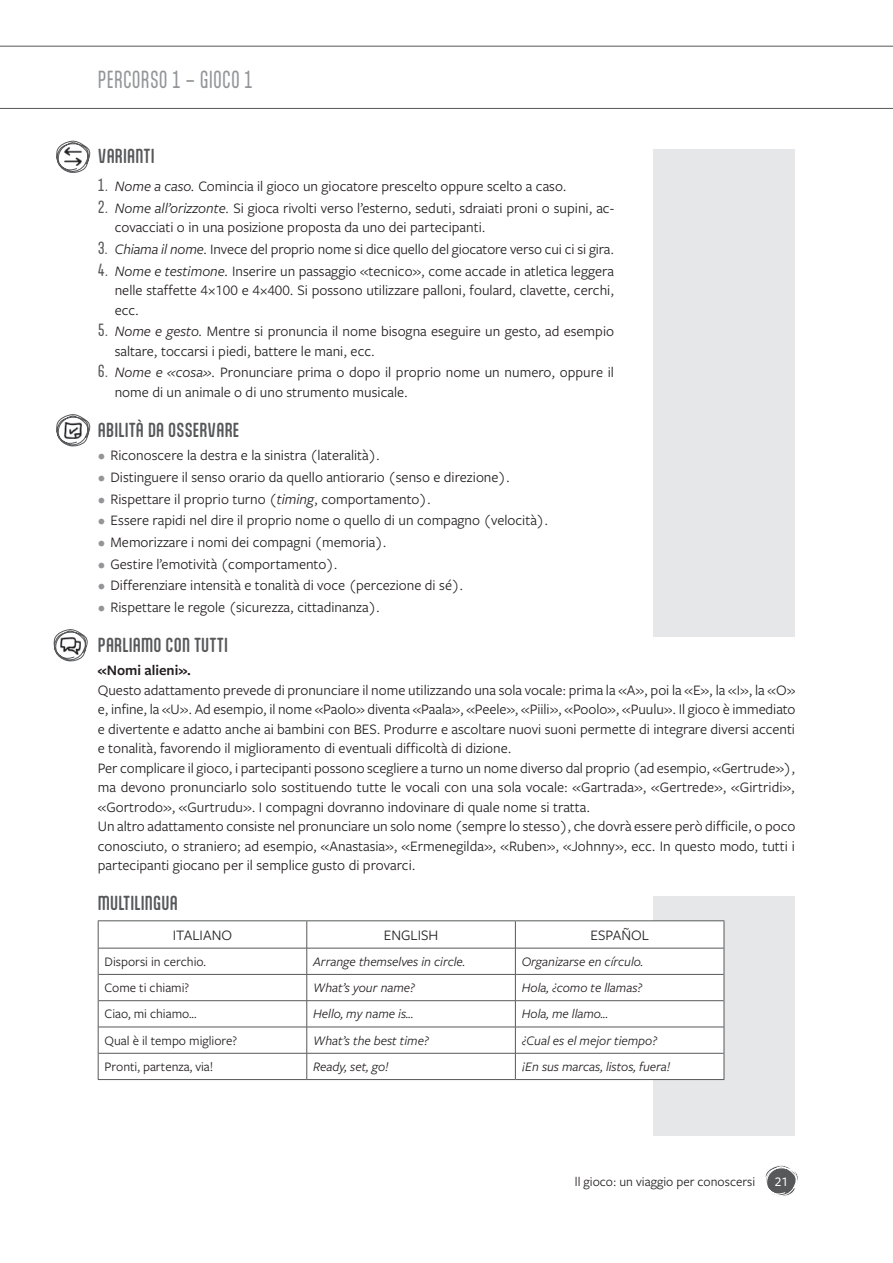
<style>
.page{position:relative;width:893px;height:1263px;background:#fff}
.page>*{position:absolute;margin:0;border:0;box-sizing:border-box;transform-origin:0 0}
.t1{font:21px "Aptly";letter-spacing:.01em;color:#939598;scale:.9 1}
.t2{font:500 17.25px "Aptly";letter-spacing:.01em;color:#57585a}
.t3{font:15px/19.5px "Freight Sans Pro";color:#231f20}
.t4{font:600 15px "Freight Sans Pro";color:#231f20}
.t5{font:italic 13.5px "Freight Sans Pro";color:#231f20}
.t6{font:13.5px "Freight Sans Pro";color:#231f20}
.t7{font:500 13.5px "Freight Sans Pro";color:#fff}
.s1{font-family:"Aptly";color:#57585a}
.s2{font-style:italic}
.s3{color:#939598}
</style>
<div class="page">
<svg style="left:765px;top:1165px;width:33px;height:32px"></svg>
<div style="left:654px;top:149px;width:141px;height:488px;background:#e6e7e9"></div>
<div style="left:654px;top:896px;width:141px;height:239px;background:#e6e7e9"></div>
<svg style="left:99px;top:921px;width:625px;height:158px"></svg>
<hr style="left:98px;top:920px;width:209px;height:1px;background:#57585a">
<hr style="left:307px;top:920px;width:208px;height:1px;background:#57585a">
<hr style="left:515px;top:920px;width:209px;height:1px;background:#57585a">
<svg style="left:98px;top:921px;width:1px;height:158px"></svg>
<svg style="left:724px;top:921px;width:1px;height:158px"></svg>
<hr style="left:98px;top:1079px;width:209px;height:1px;background:#57585a">
<hr style="left:307px;top:1079px;width:208px;height:1px;background:#57585a">
<hr style="left:515px;top:1079px;width:209px;height:1px;background:#57585a">
<hr style="left:99px;top:948px;width:208px;height:1px;background:#57585a">
<hr style="left:307px;top:948px;width:208px;height:1px;background:#57585a">
<hr style="left:515px;top:948px;width:209px;height:1px;background:#57585a">
<hr style="left:99px;top:974px;width:208px;height:1px;background:#57585a">
<hr style="left:307px;top:974px;width:208px;height:1px;background:#57585a">
<hr style="left:515px;top:974px;width:209px;height:1px;background:#57585a">
<hr style="left:99px;top:1000px;width:208px;height:1px;background:#57585a">
<hr style="left:307px;top:1000px;width:208px;height:1px;background:#57585a">
<hr style="left:515px;top:1000px;width:209px;height:1px;background:#57585a">
<hr style="left:99px;top:1027px;width:208px;height:1px;background:#57585a">
<hr style="left:307px;top:1027px;width:208px;height:1px;background:#57585a">
<hr style="left:515px;top:1027px;width:209px;height:1px;background:#57585a">
<hr style="left:99px;top:1053px;width:208px;height:1px;background:#57585a">
<hr style="left:307px;top:1053px;width:208px;height:1px;background:#57585a">
<svg style="left:307px;top:921px;width:1px;height:158px"></svg>
<hr style="left:515px;top:1053px;width:209px;height:1px;background:#57585a">
<svg style="left:515px;top:921px;width:1px;height:158px"></svg>
<svg style="left:56px;top:141px;width:35px;height:32px"></svg>
<svg style="left:56px;top:414px;width:35px;height:33px"></svg>
<svg style="left:53px;top:629px;width:35px;height:33px"></svg>
<svg style="left:0;top:46px;width:893px;height:63px"></svg>
<h1 class="t1" style="left:98px;top:66px;width:174px">PERCORSO 1 – GIOCO 1</h1>
<p class="t2" style="left:98px;top:145px;width:58px">VARIANTI</p>
<p class="t3" style="left:98px;top:176px;width:470px"><span class="s1">1.</span> <span class="s2">Nome a caso.</span> Comincia il gioco un giocatore prescelto oppure scelto a caso.</p>
<p class="t3" style="left:115px;top:198px;width:501px;text-indent:-17px"><span class="s1">2.</span> <span class="s2">Nome all’orizzonte.</span> Si gioca rivolti verso l’esterno, seduti, sdraiati proni o supini, ac&shy;covacciati o in una posizione proposta da uno dei partecipanti.</p>
<p class="t3" style="left:98px;top:239px;width:518px"><span class="s1">3.</span> <span class="s2">Chiama il nome.</span> Invece del proprio nome si dice quello del giocatore verso cui ci si gira.</p>
<p class="t3" style="left:115px;top:260px;width:501px;text-align:justify;text-indent:-17px"><span class="s1">4.</span> <span class="s2">Nome e testimone.</span> Inserire un passaggio «tecnico», come accade in atletica leggera nelle staffette 4×100 e 4×400. Si possono utilizzare palloni, foulard, clavette, cerchi, ecc.</p>
<p class="t3" style="left:115px;top:321px;width:501px;text-indent:-17px"><span class="s1">5.</span> <span class="s2">Nome e gesto.</span> Mentre si pronuncia il nome bisogna eseguire un gesto, ad esempio saltare, toccarsi i piedi, battere le mani, ecc.</p>
<p class="t3" style="left:115px;top:362px;width:501px;text-indent:-17px"><span class="s1">6.</span> <span class="s2">Nome e «cosa».</span> Pronunciare prima o dopo il proprio nome un numero, oppure il nome di un animale o di uno strumento musicale.</p>
<p class="t2" style="left:98px;top:419px;width:143px">ABILITÀ DA OSSERVARE</p>
<p class="t3" style="left:98px;top:445px;width:284px"><span class="s3">•</span> Riconoscere la destra e la sinistra (lateralità).</p>
<p class="t3" style="left:98px;top:467px;width:414px"><span class="s3">•</span> Distinguere il senso orario da quello antiorario (senso e direzione).</p>
<p class="t3" style="left:98px;top:488px;width:334px"><span class="s3">•</span> Rispettare il proprio turno (<span class="s2">timing</span>, comportamento).</p>
<p class="t3" style="left:98px;top:510px;width:452px"><span class="s3">•</span> Essere rapidi nel dire il proprio nome o quello di un compagno (velocità).</p>
<p class="t3" style="left:98px;top:532px;width:290px"><span class="s3">•</span> Memorizzare i nomi dei compagni (memoria).</p>
<p class="t3" style="left:98px;top:553px;width:241px"><span class="s3">•</span> Gestire l’emotività (comportamento).</p>
<p class="t3" style="left:98px;top:575px;width:367px"><span class="s3">•</span> Differenziare intensità e tonalità di voce (percezione di sé).</p>
<p class="t3" style="left:98px;top:596px;width:284px"><span class="s3">•</span> Rispettare le regole (sicurezza, cittadinanza).</p>
<p class="t2" style="left:98px;top:634px;width:132px">PARLIAMO CON TUTTI</p>
<p class="t4" style="left:98px;top:660px;width:95px">«Nomi alieni».</p>
<p class="t3" style="left:98px;top:680px;width:699px">Questo adattamento prevede di pronunciare il nome utilizzando una sola vocale: prima la «A», poi la «E», la «I», la «O» e, infine, la «U». Ad esempio, il nome «Paolo» diventa «Paala», «Peele», «Piili», «Poolo», «Puulu». Il gioco è immediato e divertente e adatto anche ai bambini con BES. Produrre e ascoltare nuovi suoni permette di integrare diversi accenti e tonalità, favorendo il miglioramento di eventuali difficoltà di dizione.<br>Per complicare il gioco, i partecipanti possono scegliere a turno un nome diverso dal proprio (ad esempio, «Gertrude»), ma devono pronunciarlo solo sostituendo tutte le vocali con una sola vocale: «Gartrada», «Gertrede», «Girtridi», «Gortrodo», «Gurtrudu». I compagni dovranno indovinare di quale nome si tratta.<br>Un altro adattamento consiste nel pronunciare un solo nome (sempre lo stesso), che dovrà essere però difficile, o poco conosciuto, o straniero; ad esempio, «Anastasia», «Ermenegilda», «Ruben», «Johnny», ecc. In questo modo, tutti i partecipanti giocano per il semplice gusto di provarci.</p>
<p class="t2" style="left:98px;top:892px;width:81px">MULTILINGUA</p>
<p class="t3" style="left:173px;top:924px;width:61px">ITALIANO</p>
<p class="t3" style="left:384px;top:924px;width:56px">ENGLISH</p>
<p class="t3" style="left:590px;top:924px;width:60px">ESPAÑOL</p>
<p class="t6" style="left:105px;top:952px;width:103px">Disporsi in cerchio.</p>
<p class="t5" style="left:313px;top:953px;width:154px">Arrange themselves in circle.</p>
<p class="t5" style="left:522px;top:953px;width:123px">Organizarse en círculo.</p>
<p class="t6" style="left:105px;top:979px;width:86px">Come ti chiami?</p>
<p class="t5" style="left:313px;top:979px;width:103px">What’s your name?</p>
<p class="t5" style="left:522px;top:979px;width:122px">Hola, ¿como te llamas?</p>
<p class="t6" style="left:105px;top:1005px;width:94px">Ciao, mi chiamo...</p>
<p class="t5" style="left:313px;top:1005px;width:102px">Hello, my name is...</p>
<p class="t5" style="left:522px;top:1005px;width:88px">Hola, me llamo...</p>
<p class="t6" style="left:105px;top:1031px;width:134px">Qual è il tempo migliore?</p>
<p class="t5" style="left:313px;top:1031px;width:117px">What’s the best time?</p>
<p class="t5" style="left:522px;top:1031px;width:137px">¿Cual es el mejor tiempo?</p>
<p class="t6" style="left:105px;top:1058px;width:110px">Pronti, partenza, via!</p>
<p class="t5" style="left:313px;top:1058px;width:77px">Ready, set, go!</p>
<p class="t5" style="left:522px;top:1058px;width:150px">¡En sus marcas, listos, fuera!</p>
<p class="t6" style="left:575px;top:1173px;width:182px">ll gioco: un viaggio per conoscersi</p>
<p class="t7" style="left:775px;top:1173px;width:15px">21</p>
</div>
